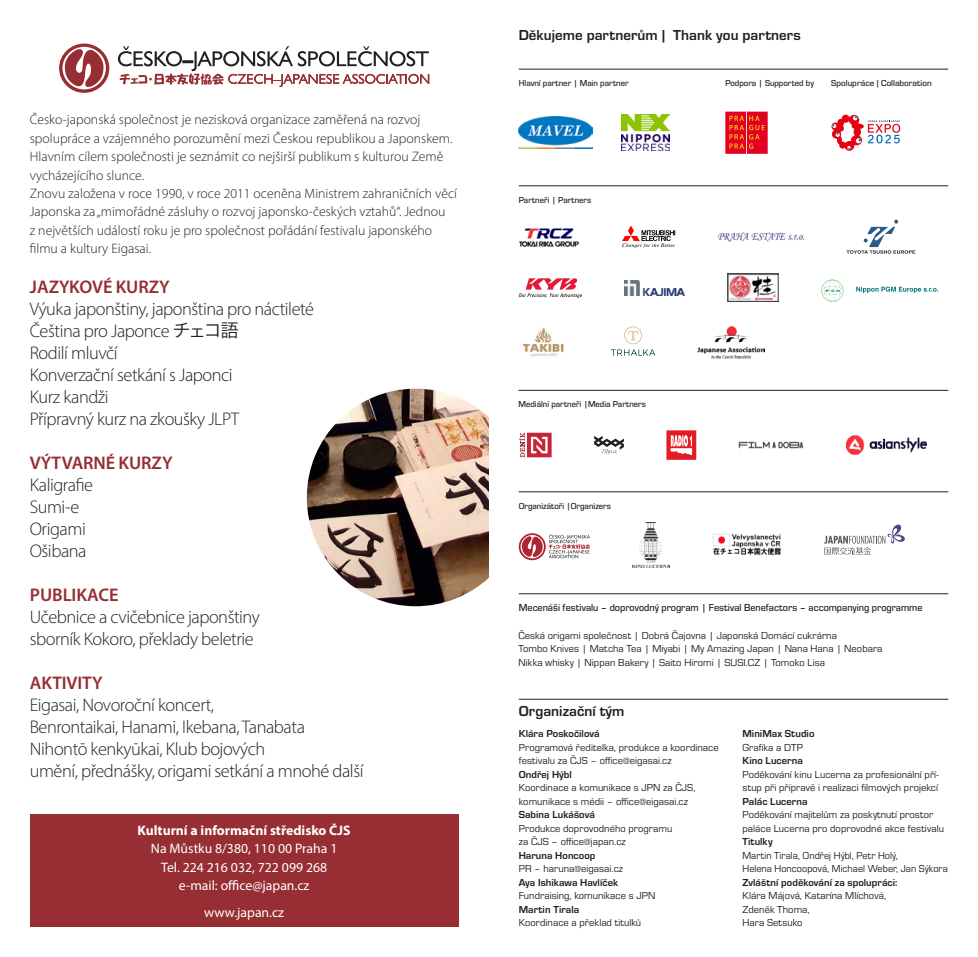
<style>
.page{position:relative;width:978px;height:957px;background:#fff}
.page>*{position:absolute;margin:0;border:0;box-sizing:border-box;transform-origin:0 0}
.t1{font:300 18.3px "Myriad Pro";letter-spacing:-.025em;color:#231f20}
.t2{font:600 18.3px "Myriad Pro";letter-spacing:-.005em;color:#962e33}
.Nadpis{font:700 15px "Eurostile";letter-spacing:.005em;color:#231f20}
.t3{font:300 13.8px/18.3px "Myriad Pro";color:#231f20}
.t4{font:13.8px "Myriad Pro";color:#fff}
.t5{font:700 13.8px "Myriad Pro";color:#fff}
.Text_CZ{font:10.5px/13.5px "Eurostile";letter-spacing:.005em;color:#231f20}
.Text_CZ-2{font:700 10.5px "Eurostile";letter-spacing:.005em;color:#231f20}
.t6{font:500 10.5px "Eurostile";color:#231f20;scale:.96 1}
.t7{font:500 9px "Eurostile";color:#231f20;scale:.96 1}
.t8{font:500 9px "Eurostile";color:#231f20}
.s1{font-family:"Hira Kaku Pro W3";font-weight:400}
.s2{font-weight:700}
</style>
<div class="page">
<div style="left:30px;top:814px;width:429px;height:113px;background:#962e33"></div>
<svg style="left:59px;top:44px;width:50px;height:49px"></svg>
<svg style="left:118px;top:46px;width:311px;height:41px"></svg>
<img style="left:307px;top:389px;width:182px;height:217px">
<hr style="left:519px;top:699px;width:429px;height:1px;background:#231f20">
<svg style="left:594px;top:436px;width:30px;height:18px"></svg>
<svg style="left:666px;top:430px;width:30px;height:30px"></svg>
<img style="left:739px;top:441px;width:65px;height:8px">
<hr style="left:518px;top:390px;width:430px;height:1px;background:#231f20">
<img style="left:846px;top:436px;width:81px;height:18px">
<svg style="left:519px;top:433px;width:33px;height:24px"></svg>
<hr style="left:519px;top:69px;width:429px;height:1px;background:#231f20">
<img style="left:519px;top:116px;width:73px;height:33px">
<svg style="left:725px;top:112px;width:43px;height:42px;background:#e5202a"></svg>
<img style="left:622px;top:115px;width:48px;height:35px">
<svg style="left:831px;top:114px;width:69px;height:37px"></svg>
<hr style="left:519px;top:593px;width:429px;height:1px;background:#231f20">
<svg style="left:519px;top:278px;width:63px;height:20px"></svg>
<img style="left:625px;top:280px;width:60px;height:15px">
<img style="left:727px;top:274px;width:52px;height:28px">
<svg style="left:821px;top:279px;width:22px;height:23px"></svg>
<svg style="left:856px;top:287px;width:82px;height:6px"></svg>
<img style="left:698px;top:326px;width:66px;height:32px">
<svg style="left:611px;top:326px;width:44px;height:30px"></svg>
<img style="left:522px;top:327px;width:42px;height:30px">
<hr style="left:519px;top:185px;width:429px;height:1px;background:#231f20">
<svg style="left:622px;top:226px;width:53px;height:22px"></svg>
<img style="left:519px;top:228px;width:60px;height:19px">
<img style="left:718px;top:232px;width:86px;height:9px">
<svg style="left:846px;top:220px;width:69px;height:34px"></svg>
<img style="left:713px;top:534px;width:69px;height:22px">
<hr style="left:519px;top:491px;width:429px;height:1px;background:#231f20">
<svg style="left:824px;top:524px;width:81px;height:31px"></svg>
<svg style="left:519px;top:533px;width:71px;height:27px"></svg>
<img style="left:632px;top:522px;width:38px;height:46px">
<p class="t3" style="left:30px;top:111px;width:424px">Česko-japonská společnost je nezisková organizace zaměřená na rozvoj spolupráce a vzájemného porozumění mezi Českou republikou a Japonskem.<br>Hlavním cílem společnosti je seznámit co nejširší publikum s kulturou Země vycházejícího slunce.</p>
<p class="t3" style="left:30px;top:184px;width:429px">Znovu založena v roce 1990, v roce 2011 oceněna Ministrem zahraničních věcí Japonska za „mimořádné zásluhy o rozvoj japonsko-českých vztahů“. Jednou<br>z největších událostí roku je pro společnost pořádání festivalu japonského filmu a kultury Eigasai.</p>
<p class="t2" style="left:30px;top:275px;width:141px">JAZYKOVÉ KURZY</p>
<p class="t1" style="left:30px;top:298px;width:286px">Výuka japonštiny, japonština pro náctileté</p>
<p class="t1" style="left:30px;top:320px;width:211px">Čeština pro Japonce <span class="s1">チェコ語</span></p>
<p class="t1" style="left:30px;top:342px;width:89px">Rodilí mluvčí</p>
<p class="t1" style="left:30px;top:364px;width:205px">Konverzační setkání s Japonci</p>
<p class="t1" style="left:30px;top:386px;width:80px">Kurz kandži</p>
<p class="t1" style="left:30px;top:408px;width:211px">Přípravný kurz na zkoušky JLPT</p>
<p class="t2" style="left:30px;top:451px;width:144px">VÝTVARNÉ KURZY</p>
<p class="t1" style="left:30px;top:474px;width:65px">Kaligrafie</p>
<p class="t1" style="left:30px;top:496px;width:51px">Sumi-e</p>
<p class="t1" style="left:30px;top:518px;width:58px">Origami</p>
<p class="t1" style="left:30px;top:540px;width:58px">Ošibana</p>
<p class="t2" style="left:30px;top:583px;width:90px">PUBLIKACE</p>
<p class="t1" style="left:30px;top:606px;width:232px">Učebnice a cvičebnice japonštiny</p>
<p class="t1" style="left:30px;top:628px;width:226px">sborník Kokoro, překlady beletrie</p>
<p class="t2" style="left:30px;top:671px;width:74px">AKTIVITY</p>
<p class="t1" style="left:30px;top:694px;width:186px">Eigasai, Novoroční koncert,</p>
<p class="t1" style="left:30px;top:716px;width:277px">Benrontaikai, Hanami, Ikebana, Tanabata</p>
<p class="t1" style="left:30px;top:738px;width:237px">Nihontō kenkyūkai, Klub bojových</p>
<p class="t1" style="left:30px;top:760px;width:335px">umění, přednášky, origami setkání a mnohé další</p>
<p class="t5" style="left:138px;top:821px;width:215px">Kulturní a informační středisko ČJS</p>
<p class="t4" style="left:151px;top:840px;width:188px">Na Můstku 8/380, 110 00 Praha 1</p>
<p class="t4" style="left:161px;top:858px;width:168px">Tel. 224 216 032, 722 099 268</p>
<p class="t4" style="left:179px;top:877px;width:132px">e-mail: office@japan.cz</p>
<p class="t4" style="left:204px;top:904px;width:81px">www.japan.cz</p>
<p class="Nadpis" style="left:519px;top:24px;width:284px">Děkujeme partnerům| Thank you partners</p>
<p class="t7" style="left:519px;top:77px;width:116px">Hlavní partner | Main partner</p>
<p class="t7" style="left:725px;top:77px;width:94px">Podpora | Supported by</p>
<p class="t8" style="left:831px;top:77px;width:102px">Spolupráce|Collaboration</p>
<p class="t7" style="left:519px;top:193px;width:77px">Partneři | Partners</p>
<p class="t7" style="left:518px;top:398px;width:134px">Mediální partneři |Media Partners</p>
<p class="t7" style="left:519px;top:499px;width:98px">Organizátoři |Organizers</p>
<p class="t6" style="left:519px;top:600px;width:422px">Mecenáši festivalu – doprovodný program | Festival Benefactors – accompanying programme</p>
<p class="Text_CZ" style="left:518px;top:628px;width:320px">Česká origami společnost | Dobrá Čajovna | Japonská Domácí cukrárna</p>
<p class="Text_CZ" style="left:518px;top:641px;width:366px">Tombo Knives | Matcha Tea | Miyabi | My Amazing Japan | Nana Hana | Neobara</p>
<p class="Text_CZ" style="left:518px;top:655px;width:308px">Nikka whisky | Nippan Bakery | Saito Hiromi | SUSI.CZ | Tomoko Lisa</p>
<p class="Nadpis" style="left:519px;top:700px;width:107px">Organizační tým</p>
<p class="Text_CZ-2" style="left:519px;top:726px;width:82px">Klára Poskočilová</p>
<p class="Text_CZ" style="left:519px;top:740px;width:201px">Programová ředitelka, produkce a koordinace festivalu za ČJS – office@eigasai.cz</p>
<p class="Text_CZ-2" style="left:519px;top:766px;width:55px">Ondřej Hýbl</p>
<p class="Text_CZ" style="left:519px;top:780px;width:178px">Koordinace a komunikace s JPN za ČJS, komunikace s médii – office@eigasai.cz</p>
<p class="Text_CZ-2" style="left:519px;top:807px;width:78px">Sabina Lukášová</p>
<p class="Text_CZ" style="left:519px;top:821px;width:155px">Produkce doprovodného programu za ČJS – office@japan.cz</p>
<p class="Text_CZ-2" style="left:519px;top:847px;width:78px">Haruna Honcoop</p>
<p class="Text_CZ" style="left:519px;top:861px;width:106px">PR – haruna@eigasai.cz</p>
<p class="Text_CZ-2" style="left:519px;top:874px;width:101px">Aya Ishikawa Havlíček</p>
<p class="Text_CZ" style="left:519px;top:888px;width:138px">Fundraising, komunikace s JPN</p>
<p class="Text_CZ-2" style="left:519px;top:901px;width:62px">Martin Tirala</p>
<p class="Text_CZ" style="left:519px;top:915px;width:124px">Koordinace a překlad titulků</p>
<p class="Text_CZ-2" style="left:742px;top:726px;width:73px">MiniMax Studio</p>
<p class="Text_CZ" style="left:742px;top:740px;width:62px">Grafika a DTP</p>
<p class="Text_CZ-2" style="left:742px;top:753px;width:62px">Kino Lucerna</p>
<p class="Text_CZ" style="left:742px;top:767px;width:198px">Poděkování kinu Lucerna za profesionální pří&shy;stup při přípravě i realizaci filmových projekcí</p>
<p class="Text_CZ" style="left:742px;top:794px;width:203px"><span class="s2">Palác Lucerna<br></span>Poděkování majitelům za poskytnutí prostor paláce Lucerna pro doprovodné akce festivalu</p>
<p class="Text_CZ-2" style="left:742px;top:834px;width:32px">Titulky</p>
<p class="Text_CZ" style="left:742px;top:848px;width:207px">Martin Tirala, Ondřej Hýbl, Petr Holý,<br>Helena Honcoopová, Michael Weber, Jan Sýkora</p>
<p class="Text_CZ-2" style="left:742px;top:874px;width:156px">Zvláštní poděkování za spolupráci:</p>
<p class="Text_CZ" style="left:742px;top:888px;width:145px">Klára Májová, Katarína Mlíchová,<br>Zdeněk Thoma,</p>
<p class="Text_CZ" style="left:742px;top:915px;width:62px">Hara Setsuko</p>
</div>
